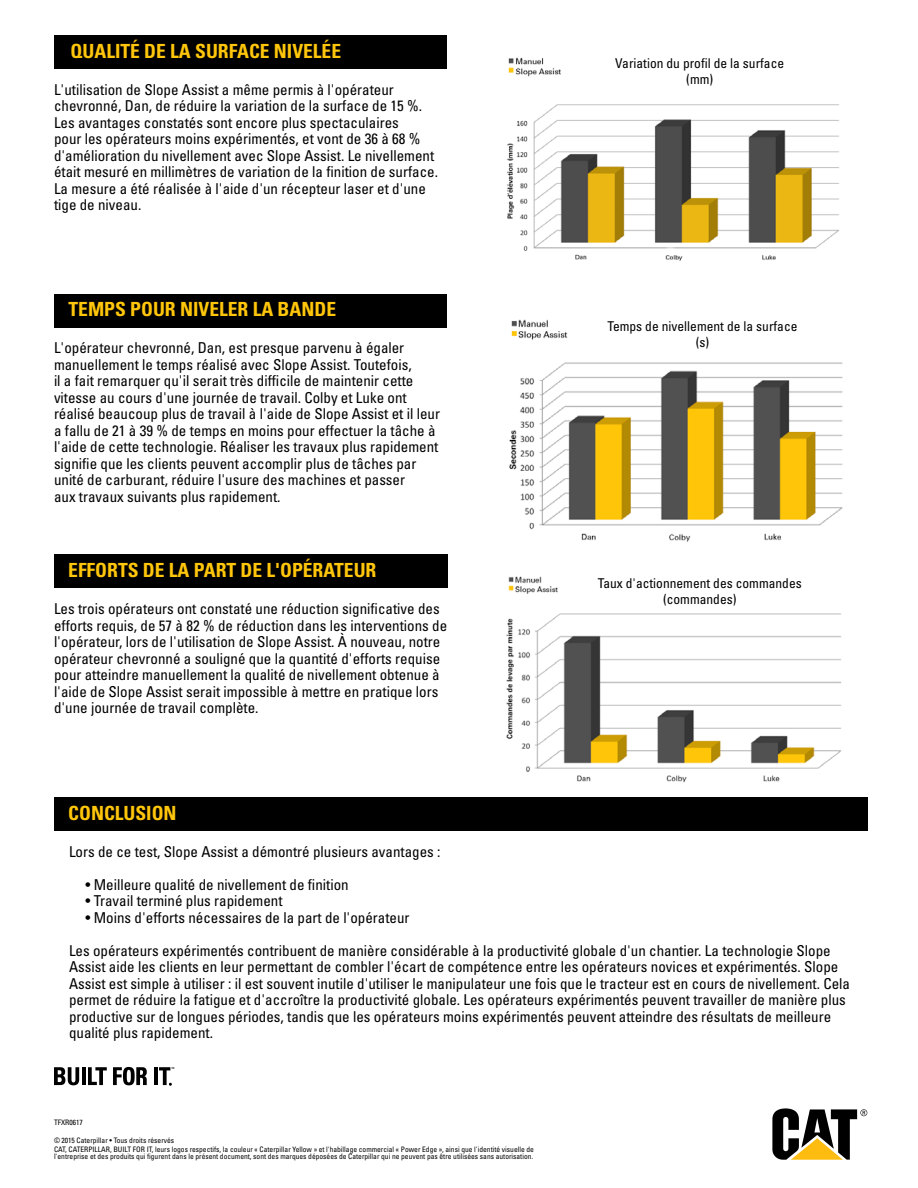
<style>
.page{position:relative;width:918px;height:1188px;background:#fff}
.page>*{position:absolute;margin:0;border:0;box-sizing:border-box;transform-origin:0 0}
.t1{font:700 condensed 19.5px "Univers LT Std";color:#ffc60b}
.t2{font:condensed 15px/16.5px "Univers LT Std";color:#000}
.t3{font:condensed 13.5px/16.2px "Univers LT Std";color:#000;text-align:center}
.t4{font:condensed 7.5px/9px "Univers";color:#000}
</style>
<div class="page">
<svg style="left:772px;top:1108px;width:95px;height:52px"></svg>
<div style="left:54px;top:797px;width:813px;height:34px;background:#000"></div>
<div style="left:54px;top:35px;width:393px;height:34px;background:#000"></div>
<div style="left:54px;top:294px;width:393px;height:34px;background:#000"></div>
<div style="left:54px;top:554px;width:393px;height:34px;background:#000"></div>
<img style="left:507px;top:57px;width:332px;height:204px">
<img style="left:506px;top:576px;width:336px;height:207px">
<div style="left:624px;top:63px;width:152px;height:34px;background:#fff"></div>
<div style="left:601px;top:573px;width:199px;height:40px;background:#fff"></div>
<svg style="left:54px;top:1067px;width:25px;height:18px"></svg>
<hr style="left:82px;top:1067px;width:3px;height:18px;background:#000">
<svg style="left:88px;top:1067px;width:19px;height:18px"></svg>
<svg style="left:113px;top:1067px;width:34px;height:18px"></svg>
<hr style="left:154px;top:1067px;width:4px;height:18px;background:#000">
<svg style="left:159px;top:1067px;width:15px;height:19px"></svg>
<img style="left:509px;top:319px;width:334px;height:223px">
<div style="left:601px;top:315px;width:199px;height:41px;background:#fff"></div>
<h1 class="t1" style="left:71px;top:39px;width:270px">QUALITÉ DE LA SURFACE NIVELÉE</h1>
<p class="t2" style="left:54px;top:81px;width:386px">L'utilisation de Slope Assist a même permis à l'opérateur chevronné, Dan, de réduire la variation de la surface de 15 %.<br>Les avantages constatés sont encore plus spectaculaires<br>pour les opérateurs moins expérimentés, et vont de 36 à 68 % d'amélioration du nivellement avec Slope Assist. Le nivellement était mesuré en millimètres de variation de la finition de surface.<br>La mesure a été réalisée à l'aide d'un récepteur laser et d'une tige de niveau.</p>
<h1 class="t1" style="left:69px;top:297px;width:74px">TEMPS POUR</h1>
<h1 class="t1" style="left:180px;top:297px;width:134px">NIVELER LA BANDE</h1>
<p class="t2" style="left:54px;top:340px;width:388px">L'opérateur chevronné, Dan, est presque parvenu à égaler manuellement le temps réalisé avec Slope Assist. Toutefois,<br>il a fait remarquer qu'il serait très difficile de maintenir cette vitesse au cours d'une journée de travail. Colby et Luke ont réalisé beaucoup plus de travail à l'aide de Slope Assist et il leur a fallu de 21 à 39 % de temps en moins pour effectuer la tâche à l'aide de cette technologie. Réaliser les travaux plus rapidement signifie que les clients peuvent accomplir plus de tâches par unité de carburant, réduire l'usure des machines et passer<br>aux travaux suivants plus rapidement.</p>
<h1 class="t1" style="left:68px;top:558px;width:39px">EFFORTS</h1>
<h1 class="t1" style="left:143px;top:558px;width:203px">DE LA PART DE L'OPÉRATEUR</h1>
<p class="t2" style="left:54px;top:600px;width:395px">Les trois opérateurs ont constaté une réduction significative des efforts requis, de 57 à 82 % de réduction dans les interventions de l'opérateur, lors de l'utilisation de Slope Assist. À nouveau, notre opérateur chevronné a souligné que la quantité d'efforts requise pour atteindre manuellement la qualité de nivellement obtenue à l'aide de Slope Assist serait impossible à mettre en pratique lors d'une journée de travail complète.</p>
<h1 class="t1" style="left:68px;top:801px;width:13px">CONC</h1>
<h1 class="t1" style="left:115px;top:801px;width:20px">LUSION</h1>
<p class="t3" style="left:615px;top:55px;width:170px">Variation du profil de la surface (mm)</p>
<p class="t3" style="left:607px;top:318px;width:192px">Temps de nivellement de la surface (s)</p>
<p class="t3" style="left:598px;top:575px;width:206px">Taux d'actionnement des commandes (commandes)</p>
<p class="t2" style="left:69px;top:843px;width:373px">Lors de ce test, Slope Assist a démontré plusieurs avantages :</p>
<p class="t2" style="left:86px;top:876px;width:265px">• Meilleure qualité de nivellement de finition</p>
<p class="t2" style="left:86px;top:892px;width:199px">• Travail terminé plus rapidement</p>
<p class="t2" style="left:86px;top:909px;width:326px">• Moins d'efforts nécessaires de la part de l'opérateur</p>
<p class="t2" style="left:69px;top:942px;width:782px">Les opérateurs expérimentés contribuent de manière considérable à la productivité globale d'un chantier. La technologie Slope Assist aide les clients en leur permettant de combler l'écart de compétence entre les opérateurs novices et expérimentés. Slope Assist est simple à utiliser : il est souvent inutile d'utiliser le manipulateur une fois que le tracteur est en cours de nivellement. Cela permet de réduire la fatigue et d'accroître la productivité globale. Les opérateurs expérimentés peuvent travailler de manière plus productive sur de longues périodes, tandis que les opérateurs moins expérimentés peuvent atteindre des résultats de meilleure qualité plus rapidement.</p>
<p class="t4" style="left:54px;top:1118px;width:30px">TFXR0617</p>
<p class="t4" style="left:54px;top:1136px;width:482px">© 2015 Caterpillar • Tous droits réservés<br>CAT, CATERPILLAR, BUILT FOR IT, leurs logos respectifs, la couleur « Caterpillar Yellow » et l'habillage commercial « Power Edge », ainsi que l'identité visuelle de</p>
<p class="t4" style="left:54px;top:1152px;width:481px">l'entreprise et des produits qui figurent dans le présent document, sont des marques déposées de Caterpillar qui ne peuvent pas être utilisées sans autorisation.</p>
</div>
